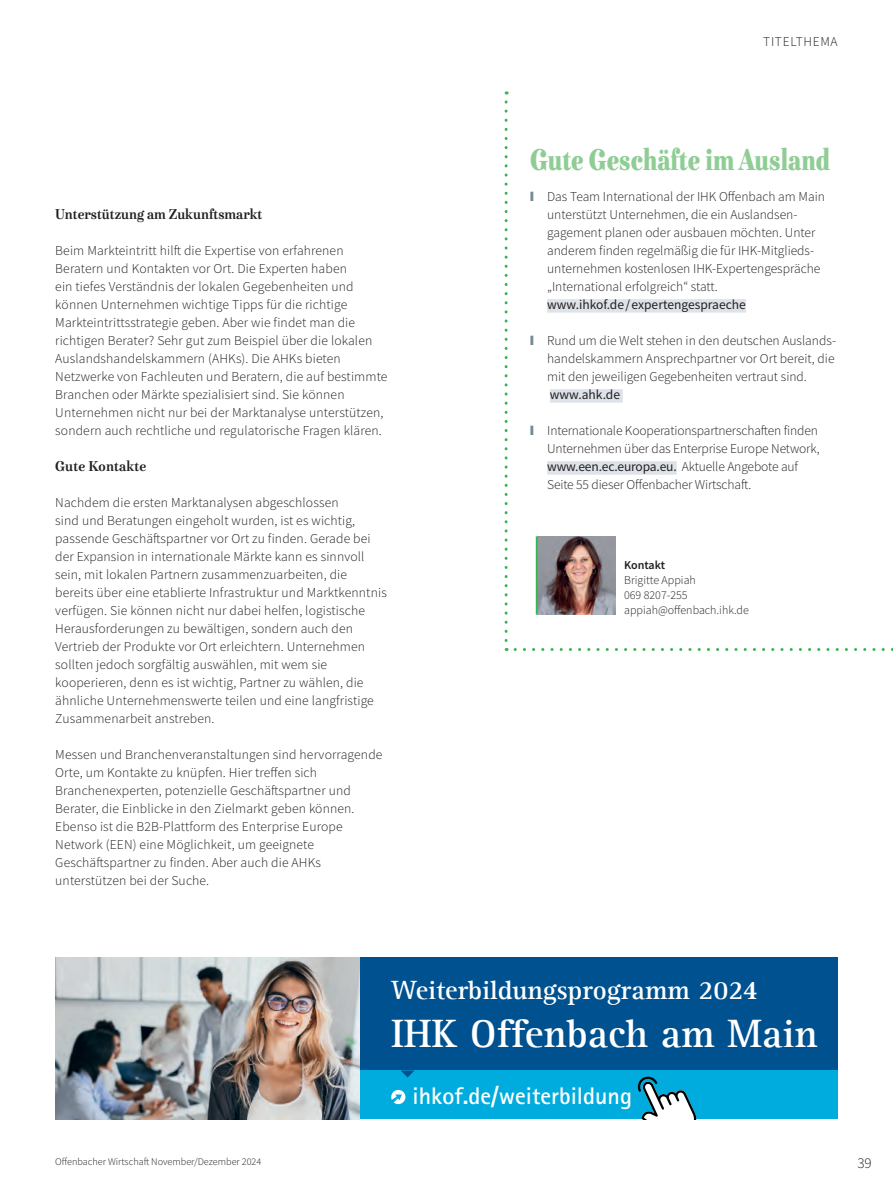
<style>
.page{position:relative;width:893px;height:1191px;background:#fff}
.page>*{position:absolute;margin:0;border:0;box-sizing:border-box;transform-origin:0 0}
.t1{font:700 40.5px "Agfa Rotis Serif";color:#fff}
.t2{font:900 condensed 30px "Urge Text";color:#8fcd95}
.t3{font:700 27px "Agfa Rotis Serif";color:#fff}
.t4{font:700 24px "Rotis Sans Serif Std";color:#fff}
.t5{font:300 15px "Source Sans Pro";color:#231f20}
.t6{font:700 14.25px "Urge Text";color:#231f20}
.t7{font:300 13.5px/18px "Source Sans Pro";letter-spacing:.01em;color:#231f20}
.t8{font:300 13.5px/18px "Source Sans Pro";letter-spacing:-.01em;color:#231f20}
.t9{font:13.5px "Source Sans Pro";color:#231f20}
.t10{font:300 13.5px "Source Sans Pro";letter-spacing:.05em;color:#231f20}
.t11{font:300 12px/15px "Source Sans Pro";color:#231f20}
.t12{font:600 12px "Source Sans Pro";letter-spacing:-.005em;color:#231f20}
.t13{font:300 10.2px "Source Sans Pro";color:#231f20}
.s1{color:#738a95}
.s2{font-weight:400}
.s3{font-family:"Minion Pro"}
</style>
<div class="page">
<div style="left:547px;top:299px;width:199px;height:14px;background:#dde3e8"></div>
<div style="left:550px;top:389px;width:73px;height:14px;background:#dde3e8"></div>
<div style="left:547px;top:461px;width:130px;height:14px;background:#dde3e8"></div>
<svg style="left:505px;top:102px;width:3px;height:549px"></svg>
<svg style="left:515px;top:648px;width:378px;height:3px"></svg>
<img style="left:538px;top:536px;width:78px;height:78px">
<hr style="left:536px;top:536px;width:2px;height:78px;background:#36b558">
<div style="left:55px;top:957px;width:783px;height:122px;background:#005190"></div>
<div style="left:55px;top:1070px;width:783px;height:49px;background:#00acdd"></div>
<svg style="left:391px;top:1089px;width:14px;height:15px"></svg>
<svg style="left:401px;top:1070px;width:14px;height:7px"></svg>
<img style="left:55px;top:957px;width:304px;height:162px">
<svg style="left:637px;top:1076px;width:60px;height:43px"></svg>
<p class="t10" style="left:763px;top:33px;width:76px">TITELTHEMA</p>
<p class="t6" style="left:55px;top:205px;width:209px">Unterstützung am Zukunftsmarkt</p>
<p class="t7" style="left:55px;top:241px;width:334px">Beim Markteintritt hilft die Expertise von erfahrenen Beratern und Kontakten vor Ort. Die Experten haben<br>ein tiefes Verständnis der lokalen Gegebenheiten und können Unternehmen wichtige Tipps für die richtige Markteintrittsstrategie geben. Aber wie findet man die richtigen Berater? Sehr gut zum Beispiel über die lokalen Auslandshandelskammern (AHKs). Die AHKs bieten Netzwerke von Fachleuten und Beratern, die auf bestimmte Branchen oder Märkte spezialisiert sind. Sie können Unternehmen nicht nur bei der Marktanalyse unterstützen, sondern auch rechtliche und regulatorische Fragen klären.</p>
<p class="t6" style="left:55px;top:457px;width:93px">Gute Kontakte</p>
<p class="t7" style="left:55px;top:493px;width:333px">Nachdem die ersten Marktanalysen abgeschlossen<br>sind und Beratungen eingeholt wurden, ist es wichtig, passende Geschäftspartner vor Ort zu finden. Gerade bei der Expansion in internationale Märkte kann es sinnvoll sein, mit lokalen Partnern zusammenzuarbeiten, die bereits über eine etablierte Infrastruktur und Marktkenntnis verfügen. Sie können nicht nur dabei helfen, logistische Herausforderungen zu bewältigen, sondern auch den Vertrieb der Produkte vor Ort erleichtern. Unternehmen sollten jedoch sorgfältig auswählen, mit wem sie kooperieren, denn es ist wichtig, Partner zu wählen, die ähnliche Unternehmenswerte teilen und eine langfristige Zusammenarbeit anstreben.</p>
<p class="t7" style="left:55px;top:745px;width:329px">Messen und Branchenveranstaltungen sind hervorragende Orte, um Kontakte zu knüpfen. Hier treffen sich Branchenexperten, potenzielle Geschäftspartner und Berater, die Einblicke in den Zielmarkt geben können.<br>Ebenso ist die B2B-Plattform des Enterprise Europe Network (EEN) eine Möglichkeit, um geeignete Geschäftspartner zu finden. Aber auch die AHKs unterstützen bei der Suche.</p>
<h2 class="t2" style="left:530px;top:141px;width:302px">Gute Geschäfte im Ausland</h2>
<p class="t7" style="left:547px;top:187px;width:279px;text-indent:-17px"><span class="s1">❙</span> Das Team International der IHK Offenbach am Main unterstützt Unternehmen, die ein Auslandsen&shy;gagement planen oder ausbauen möchten. Unter anderem finden regelmäßig die für IHK-Mitglieds&shy;unternehmen kostenlosen IHK-Expertengespräche „International erfolgreich“ statt.</p>
<p class="t9" style="left:547px;top:296px;width:200px">www.ihkof.de/expertengespraeche</p>
<p class="t7" style="left:547px;top:331px;width:290px;text-align:justify;text-indent:-17px"><span class="s1">❙</span> Rund um die Welt stehen in den deutschen Auslands&shy;handelskammern Ansprechpartner vor Ort bereit, die mit den jeweiligen Gegebenheiten vertraut sind.</p>
<p class="t9" style="left:550px;top:386px;width:72px">www.ahk.de</p>
<p class="t8" style="left:547px;top:421px;width:274px;text-indent:-17px"><span class="s1">❙</span> Internationale Kooperationspartnerschaften finden Unternehmen über das Enterprise Europe Network, <span class="s2">www.een.ec.europa.eu.</span> Aktuelle Angebote auf Seite 55 dieser Offenbacher Wirtschaft.</p>
<p class="t12" style="left:624px;top:557px;width:42px">Kontakt</p>
<p class="t11" style="left:624px;top:573px;width:126px">Brigitte Appiah<br>069 8207-255 appiah@offenbach.ihk.de</p>
<p class="t13" style="left:55px;top:1155px;width:208px">Offenbacher Wirtschaft November/Dezember 2024</p>
<h3 class="t3" style="left:391px;top:973px;width:367px">Weiterbildungsprogramm 202<span class="s3">4</span></h3>
<h1 class="t1" style="left:391px;top:1009px;width:428px">IHK Offenbach am Main</h1>
<h3 class="t4" style="left:413px;top:1080px;width:221px">ihkof.de/weiterbildung</h3>
<p class="t5" style="left:857px;top:1154px;width:16px">39</p>
</div>
